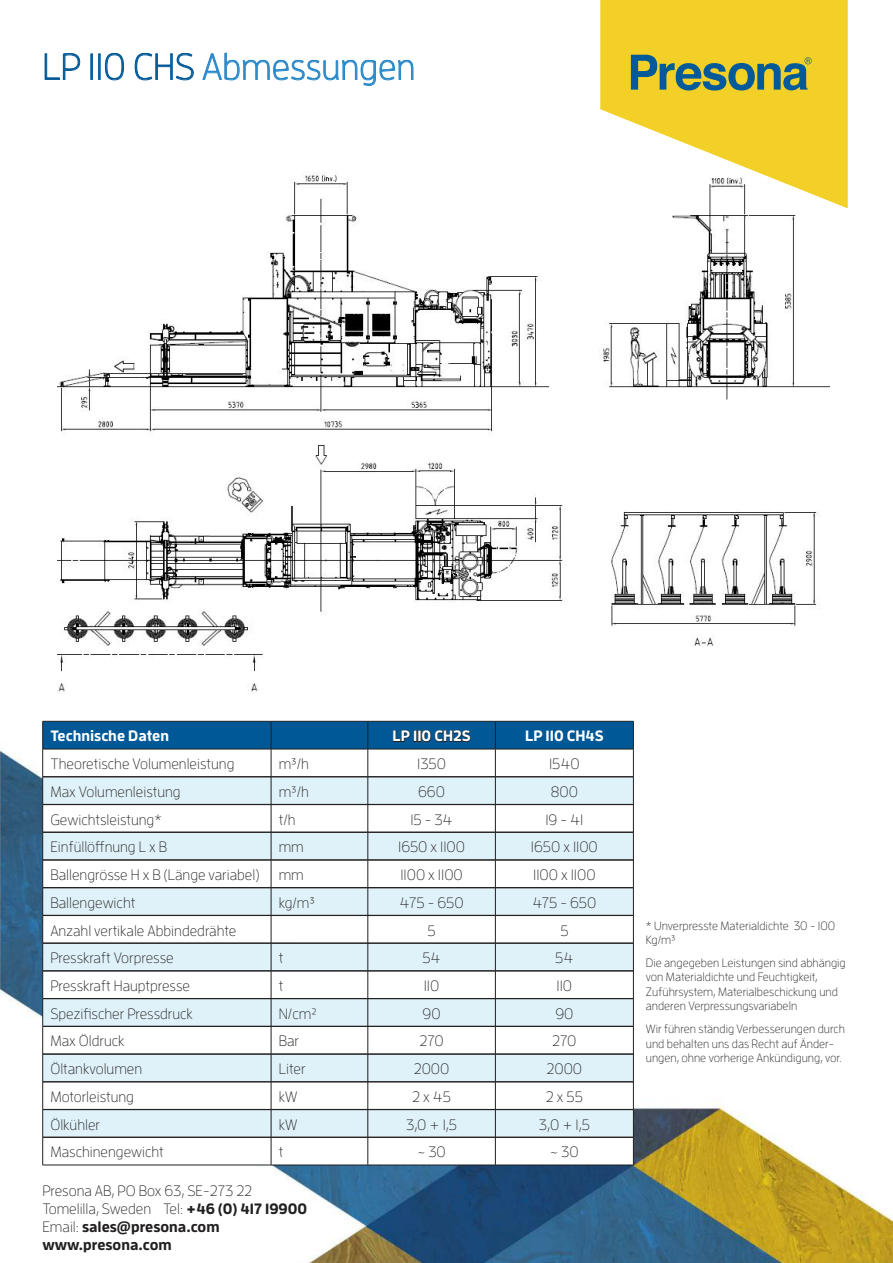
<style>
.page{position:relative;width:893px;height:1263px;background:#fff}
.page>*{position:absolute;margin:0;border:0;box-sizing:border-box;transform-origin:0 0}
.t1{font:300 36.45px "Enzo OT";color:#2888c9}
.t2{font:300 15px/18px "Enzo OT";color:#221f1f}
.t3{font:700 15px "Enzo OT";color:#fff}
.t4{font:300 12px/14.4px "Enzo OT";color:#221f1f}
.s1{color:#005897}
.s2{font-weight:700}
</style>
<div class="page">
<img style="left:0;top:720px;width:893px;height:543px">
<img style="left:57px;top:173px;width:772px;height:519px">
<svg style="left:45px;top:53px;width:35px;height:27px"></svg>
<div style="left:91px;top:54px;width:2px;height:26px;border:1px solid #005897"></div>
<div style="left:98px;top:54px;width:2px;height:26px;border:1px solid #005897"></div>
<svg style="left:105px;top:53px;width:19px;height:28px"></svg>
<svg style="left:135px;top:53px;width:59px;height:28px"></svg>
<svg style="left:202px;top:52px;width:212px;height:34px"></svg>
<svg style="left:600px;top:0;width:248px;height:208px;fill:#f2d028"></svg>
<svg style="left:631px;top:55px;width:181px;height:35px;background:#869a5a"></svg>
<hr style="left:43px;top:1165px;width:228px;height:1px;background:#221f1f">
<hr style="left:271px;top:1165px;width:97px;height:1px;background:#221f1f">
<hr style="left:368px;top:1165px;width:127px;height:1px;background:#221f1f">
<hr style="left:495px;top:1165px;width:139px;height:1px;background:#221f1f">
<svg style="left:42px;top:721px;width:592px;height:444px"></svg>
<h1 class="t1" style="left:43px;top:50px;width:374px"><span class="s1">LP 110 CHS</span> Abmessungen</h1>
<p class="t3" style="left:50px;top:730px;width:120px">Technische Daten</p>
<p class="t3" style="left:393px;top:730px;width:80px">LP 110 CH2S</p>
<p class="t3" style="left:525px;top:730px;width:80px">LP 110 CH4S</p>
<p class="t2" style="left:50px;top:755px;width:186px">Theoretische Volumenleistung</p>
<p class="t2" style="left:279px;top:755px;width:32px">m³/h</p>
<p class="t2" style="left:417px;top:755px;width:30px">1350</p>
<p class="t2" style="left:549px;top:755px;width:32px">1540</p>
<p class="t2" style="left:50px;top:783px;width:132px">Max Volumenleistung</p>
<p class="t2" style="left:279px;top:783px;width:32px">m³/h</p>
<p class="t2" style="left:418px;top:783px;width:28px">660</p>
<p class="t2" style="left:551px;top:783px;width:29px">800</p>
<p class="t2" style="left:50px;top:811px;width:113px">Gewichtsleistung*</p>
<p class="t2" style="left:279px;top:811px;width:18px">t/h</p>
<p class="t2" style="left:410px;top:811px;width:44px">15 - 34</p>
<p class="t2" style="left:545px;top:811px;width:40px">19 - 41</p>
<p class="t2" style="left:50px;top:838px;width:118px">Einfüllöffnung L x B</p>
<p class="t2" style="left:279px;top:838px;width:27px">mm</p>
<p class="t2" style="left:398px;top:838px;width:68px">1650 x 1100</p>
<p class="t2" style="left:531px;top:838px;width:68px">1650 x 1100</p>
<p class="t2" style="left:50px;top:866px;width:211px">Ballengrösse H x B (Länge variabel)</p>
<p class="t2" style="left:279px;top:866px;width:27px">mm</p>
<p class="t2" style="left:400px;top:866px;width:64px">1100 x 1100</p>
<p class="t2" style="left:533px;top:866px;width:64px">1100 x 1100</p>
<p class="t2" style="left:50px;top:894px;width:86px">Ballengewicht</p>
<p class="t2" style="left:279px;top:894px;width:38px">kg/m³</p>
<p class="t2" style="left:400px;top:894px;width:65px">475 - 650</p>
<p class="t2" style="left:532px;top:894px;width:65px">475 - 650</p>
<p class="t2" style="left:50px;top:922px;width:187px">Anzahl vertikale Abbindedrähte</p>
<p class="t2" style="left:428px;top:922px;width:10px">5</p>
<p class="t2" style="left:560px;top:922px;width:10px">5</p>
<p class="t2" style="left:50px;top:949px;width:125px">Presskraft Vorpresse</p>
<p class="t2" style="left:279px;top:949px;width:6px">t</p>
<p class="t2" style="left:422px;top:949px;width:20px">54</p>
<p class="t2" style="left:555px;top:949px;width:20px">54</p>
<p class="t2" style="left:50px;top:977px;width:141px">Presskraft Hauptpresse</p>
<p class="t2" style="left:279px;top:977px;width:6px">t</p>
<p class="t2" style="left:424px;top:977px;width:17px">110</p>
<p class="t2" style="left:557px;top:977px;width:17px">110</p>
<p class="t2" style="left:50px;top:1005px;width:144px">Spezifischer Pressdruck</p>
<p class="t2" style="left:279px;top:1005px;width:39px">N/cm²</p>
<p class="t2" style="left:423px;top:1005px;width:20px">90</p>
<p class="t2" style="left:555px;top:1005px;width:20px">90</p>
<p class="t2" style="left:50px;top:1032px;width:76px">Max Öldruck</p>
<p class="t2" style="left:279px;top:1032px;width:22px">Bar</p>
<p class="t2" style="left:419px;top:1032px;width:26px">270</p>
<p class="t2" style="left:552px;top:1032px;width:26px">270</p>
<p class="t2" style="left:50px;top:1060px;width:93px">Öltankvolumen</p>
<p class="t2" style="left:279px;top:1060px;width:28px">Liter</p>
<p class="t2" style="left:414px;top:1060px;width:37px">2000</p>
<p class="t2" style="left:547px;top:1060px;width:37px">2000</p>
<p class="t2" style="left:50px;top:1088px;width:85px">Motorleistung</p>
<p class="t2" style="left:279px;top:1088px;width:20px">kW</p>
<p class="t2" style="left:412px;top:1088px;width:40px">2 x 45</p>
<p class="t2" style="left:546px;top:1088px;width:38px">2 x 55</p>
<p class="t2" style="left:50px;top:1116px;width:51px">Ölkühler</p>
<p class="t2" style="left:279px;top:1116px;width:20px">kW</p>
<p class="t2" style="left:406px;top:1116px;width:52px">3,0 + 1,5</p>
<p class="t2" style="left:539px;top:1116px;width:52px">3,0 + 1,5</p>
<p class="t2" style="left:50px;top:1143px;width:115px">Maschinengewicht</p>
<p class="t2" style="left:279px;top:1143px;width:6px">t</p>
<p class="t2" style="left:417px;top:1143px;width:30px">~ 30</p>
<p class="t2" style="left:550px;top:1143px;width:30px">~ 30</p>
<p class="t2" style="left:42px;top:1182px;width:266px">Presona AB, PO Box 63, SE-273 22<br>Tomelilla, Sweden Tel: <span class="s2">+46 (0) 417 19900<br></span>Email: <span class="s2">sales@presona.com www.presona.com</span></p>
<p class="t4" style="left:646px;top:918px;width:191px">* Unverpresste Materialdichte 30 - 100<br>Kg/m³</p>
<p class="t4" style="left:646px;top:956px;width:201px">Die angegeben Leistungen sind abhängig von Materialdichte und Feuchtigkeit, Zuführsystem, Materialbeschickung und anderen Verpressungsvariabeln</p>
<p class="t4" style="left:646px;top:1022px;width:201px">Wir führen ständig Verbesserungen durch und behalten uns das Recht auf Änder&shy;ungen, ohne vorherige Ankündigung, vor.</p>
</div>
